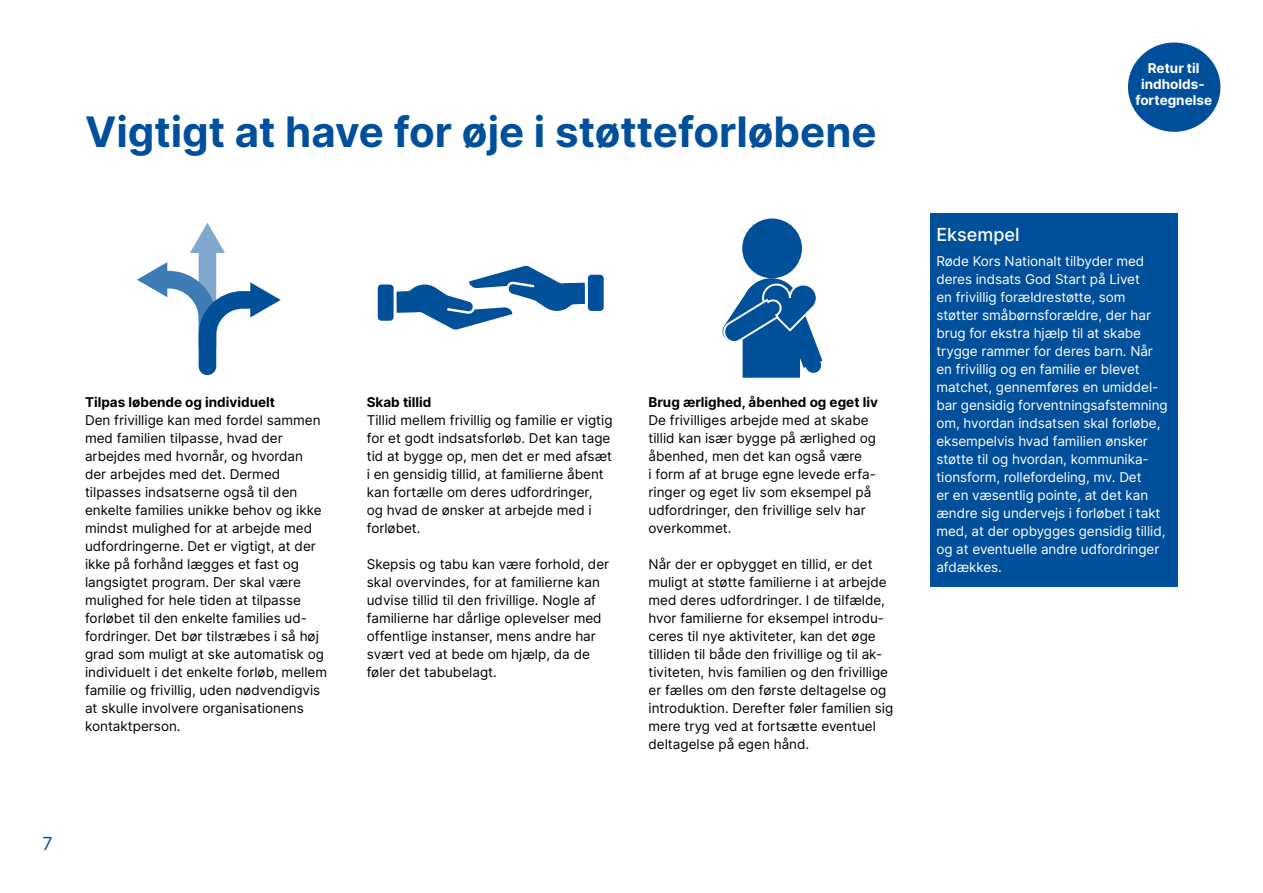
<style>
.page{position:relative;width:1263px;height:893px;background:#fff}
.page>*{position:absolute;margin:0;border:0;box-sizing:border-box;transform-origin:0 0}
.t1{font:700 42px "Inter";color:#004f9b}
.t2{font:18px "Inter Medium 2";color:#fff}
.t3{font:18px "Inter";color:#004f9b}
.t4{font:13.5px/18px "Inter";color:#000}
.t5{font:13.5px/18px "Inter";letter-spacing:-.005em;color:#fff}
.t6{font:700 13.5px "Inter";color:#000}
.t7{font:700 13.5px/16.2px "Inter";color:#fff;text-align:center}
.s1{font-family:"Inter Regular 2"}
</style>
<div class="page">
<div style="left:199px;top:248px;width:17px;height:72px;background:#80a7cd"></div>
<svg style="left:190px;top:223px;width:35px;height:30px"></svg>
<svg style="left:137px;top:262px;width:144px;height:114px"></svg>
<div style="left:378px;top:285px;width:16px;height:36px;background:#024f9a;border-radius:4px"></div>
<svg style="left:396px;top:266px;width:189px;height:64px"></svg>
<div style="left:588px;top:275px;width:16px;height:36px;background:#024f9a;border-radius:4px"></div>
<div style="left:742px;top:219px;width:60px;height:59px;background:#024f9a;border-radius:50%"></div>
<svg style="left:722px;top:278px;width:100px;height:100px"></svg>
<div style="left:1128px;top:43px;width:92px;height:89px;background:#004f9b;border-radius:50%"></div>
<div style="left:930px;top:213px;width:248px;height:374px;background:#004f9b"></div>
<h1 class="t1" style="left:85px;top:101px;width:793px">Vigtigt at have for øje i støtteforløbene</h1>
<h3 class="t6" style="left:85px;top:392px;width:192px">Tilpas løbende og individuelt</h3>
<p class="t4" style="left:85px;top:411px;width:244px">Den frivillige kan med fordel sammen med familien tilpasse, hvad der arbejdes med hvornår, og hvordan der arbejdes med det. Dermed tilpasses indsatserne også til den enkelte families unikke behov og ikke mindst mulighed for at arbejde med udfordringerne. Det er vigtigt, at der ikke på forhånd lægges et fast og langsigtet program. Der skal være mulighed for hele tiden at tilpasse forløbet til den enkelte families ud&shy;fordringer. Det bør tilstræbes i så høj grad som muligt at ske automatisk og individuelt i det enkelte forløb, mellem familie og frivillig, uden nødvendigvis at skulle involvere organisationens kontaktperson.</p>
<h2 class="t3" style="left:43px;top:831px;width:12px">7</h2>
<h3 class="t6" style="left:367px;top:392px;width:66px">Skab tillid</h3>
<p class="t4" style="left:367px;top:411px;width:247px"><span class="s1">Tillid mellem frivillig og familie er vigtig </span>for et godt indsatsforløb. Det kan tage tid at bygge op, men det er med afsæt i en gensidig tillid, at familierne åbent kan fortælle om deres udfordringer,<br>og hvad de ønsker at arbejde med i forløbet.</p>
<p class="t4" style="left:367px;top:555px;width:244px">Skepsis og tabu kan være forhold, der skal overvindes, for at familierne kan udvise tillid til den frivillige. Nogle af familierne har dårlige oplevelser med offentlige instanser, mens andre har svært ved at bede om hjælp, da de føler det tabubelagt.</p>
<h3 class="t6" style="left:648px;top:392px;width:231px">Brug ærlighed, åbenhed og eget liv</h3>
<p class="t4" style="left:648px;top:411px;width:229px">De frivilliges arbejde med at skabe tillid kan især bygge på ærlighed og åbenhed, men det kan også være<br>i form af at bruge egne levede erfa&shy;ringer og eget liv som eksempel på udfordringer, den frivillige selv har overkommet.</p>
<p class="t4" style="left:648px;top:555px;width:246px">Når der er opbygget en tillid, er det muligt at støtte familierne i at arbejde med deres udfordringer. I de tilfælde, hvor familierne for eksempel introdu&shy;ceres til nye aktiviteter, kan det øge tilliden til både den frivillige og til ak&shy;tiviteten, hvis familien og den frivillige er fælles om den første deltagelse og introduktion. Derefter føler familien sig mere tryg ved at fortsætte eventuel deltagelse på egen hånd.</p>
<p class="t7" style="left:1135px;top:60px;width:78px">Retur til indholds&shy;fortegnelse</p>
<p class="t2" style="left:936px;top:222px;width:85px">Eksempel</p>
<p class="t5" style="left:936px;top:252px;width:233px">Røde Kors Nationalt tilbyder med deres indsats God Start på Livet<br>en frivillig forældrestøtte, som støtter småbørnsforældre, der har brug for ekstra hjælp til at skabe trygge rammer for deres barn. Når en frivillig og en familie er blevet matchet, gennemføres en umiddel&shy;bar gensidig forventningsafstemning om, hvordan indsatsen skal forløbe, eksempelvis hvad familien ønsker støtte til og hvordan, kommunika&shy;tionsform, rollefordeling, mv. Det<br>er en væsentlig pointe, at det kan ændre sig undervejs i forløbet i takt med, at der opbygges gensidig tillid, og at eventuelle andre udfordringer afdækkes.</p>
</div>
